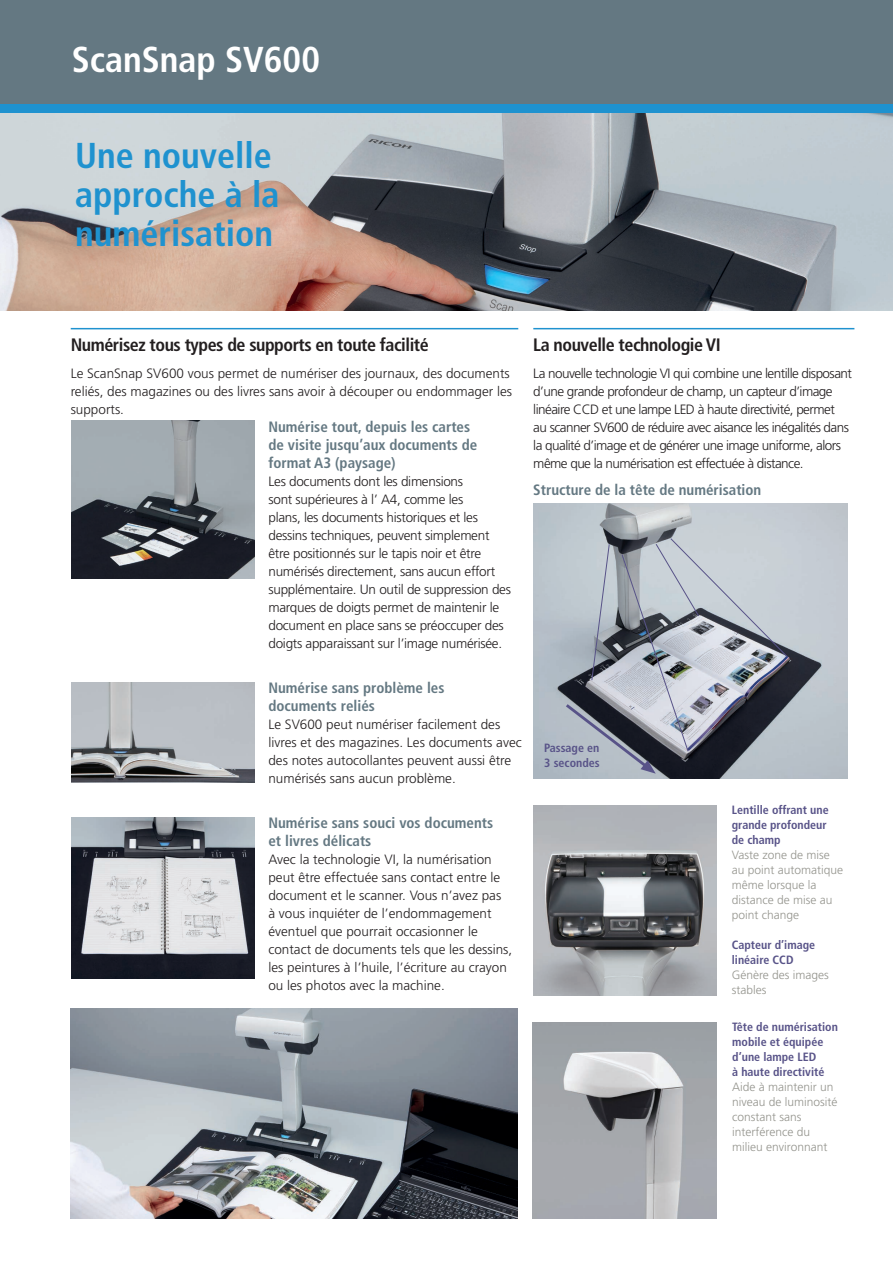
<style>
.page{position:relative;width:893px;height:1263px;background:#fff}
.page>*{position:absolute;margin:0;border:0;box-sizing:border-box;transform-origin:0 0}
.t1{font:700 condensed 36px/39px "Frutiger LT Pro";color:#1f92cf}
.t2{font:700 condensed 36px "Frutiger LT Pro";color:#fff}
.t3{font:700 condensed 18px "Frutiger LT Pro";letter-spacing:-.025em;color:#231f20}
.t4{font:700 condensed 15px/18px "Frutiger LT Pro";color:#647882}
.t5{font:300 13.5px/18px "Frutiger LT Pro";color:#231f20}
.t6{font:300 13.5px/18px "Frutiger LT Pro";letter-spacing:-.02em;color:#231f20}
.t7{font:300 13.5px/18px "Frutiger LT Pro";letter-spacing:-.04em;color:#231f20}
.t8{font:300 12px/15px "Frutiger LT Pro";color:#94948d}
.t9{font:700 condensed 12px/15px "Frutiger LT Pro";color:#585388}
</style>
<div class="page">
<hr style="left:71px;top:328px;width:447px;height:1px;background:#1f92cf">
<div style="left:0;top:0;width:893px;height:113px;background:#1f92cf"></div>
<div style="left:0;top:0;width:893px;height:104px;background:#647882"></div>
<img style="left:0;top:114px;width:893px;height:196px">
<hr style="left:533px;top:328px;width:321px;height:1px;background:#1f92cf">
<img style="left:72px;top:421px;width:182px;height:158px">
<img style="left:72px;top:682px;width:182px;height:100px">
<img style="left:72px;top:817px;width:182px;height:161px">
<img style="left:534px;top:503px;width:313px;height:275px">
<img style="left:533px;top:805px;width:183px;height:190px">
<img style="left:533px;top:1022px;width:183px;height:196px">
<svg style="left:555px;top:538px;width:233px;height:236px;background:#9ba1a9"></svg>
<img style="left:71px;top:1009px;width:446px;height:209px">
<h1 class="t2" style="left:72px;top:38px;width:250px">ScanSnap SV600</h1>
<h1 class="t1" style="left:75px;top:136px;width:206px">Une nouvelle approche à la numérisation</h1>
<h2 class="t3" style="left:71px;top:334px;width:360px">Numérisez tous types de supports en toute facilité</h2>
<p class="t5" style="left:71px;top:364px;width:443px">Le ScanSnap SV600 vous permet de numériser des journaux, des documents reliés, des magazines ou des livres sans avoir à découper ou endommager les supports.</p>
<p class="t4" style="left:268px;top:417px;width:210px">Numérise tout, depuis les cartes de visite jusqu’aux documents de format A3 (paysage)</p>
<p class="t6" style="left:268px;top:472px;width:244px">Les documents dont les dimensions<br>sont supérieures à l’ A4, comme les<br>plans, les documents historiques et les dessins techniques, peuvent simplement être positionnés sur le tapis noir et être numérisés directement, sans aucun effort supplémentaire. Un outil de suppression des marques de doigts permet de maintenir le document en place sans se préoccuper des doigts apparaissant sur l’image numérisée.</p>
<p class="t4" style="left:268px;top:678px;width:178px">Numérise sans problème les documents reliés</p>
<p class="t5" style="left:268px;top:715px;width:255px">Le SV600 peut numériser facilement des livres et des magazines. Les documents avec des notes autocollantes peuvent aussi être numérisés sans aucun problème.</p>
<p class="t4" style="left:268px;top:813px;width:226px">Numérise sans souci vos documents et livres délicats</p>
<p class="t5" style="left:268px;top:850px;width:245px">Avec la technologie VI, la numérisation peut être effectuée sans contact entre le document et le scanner. Vous n’avez pas<br>à vous inquiéter de l’endommagement éventuel que pourrait occasionner le contact de documents tels que les dessins, les peintures à l’huile, l’écriture au crayon ou les photos avec la machine.</p>
<h2 class="t3" style="left:533px;top:334px;width:189px">La nouvelle technologie VI</h2>
<p class="t7" style="left:533px;top:364px;width:320px">La nouvelle technologie VI qui combine une lentille disposant d’une grande profondeur de champ, un capteur d’image linéaire CCD et une lampe LED à haute directivité, permet<br>au scanner SV600 de réduire avec aisance les inégalités dans la qualité d’image et de générer une image uniforme, alors même que la numérisation est effectuée à distance.</p>
<p class="t4" style="left:533px;top:480px;width:230px">Structure de la tête de numérisation</p>
<p class="t9" style="left:544px;top:741px;width:57px">Passage en<br>3 secondes</p>
<p class="t9" style="left:732px;top:802px;width:98px">Lentille offrant une grande profondeur de champ</p>
<p class="t8" style="left:732px;top:847px;width:113px">Vaste zone de mise au point automatique même lorsque la distance de mise au point change</p>
<p class="t9" style="left:732px;top:937px;width:85px">Capteur d’image linéaire CCD</p>
<p class="t8" style="left:732px;top:967px;width:99px">Génère des images stables</p>
<p class="t9" style="left:732px;top:1020px;width:107px">Tête de numérisation mobile et équipée d’une lampe LED<br>à haute directivité</p>
<p class="t8" style="left:732px;top:1080px;width:107px">Aide à maintenir un niveau de luminosité constant sans interférence du milieu environnant</p>
</div>
